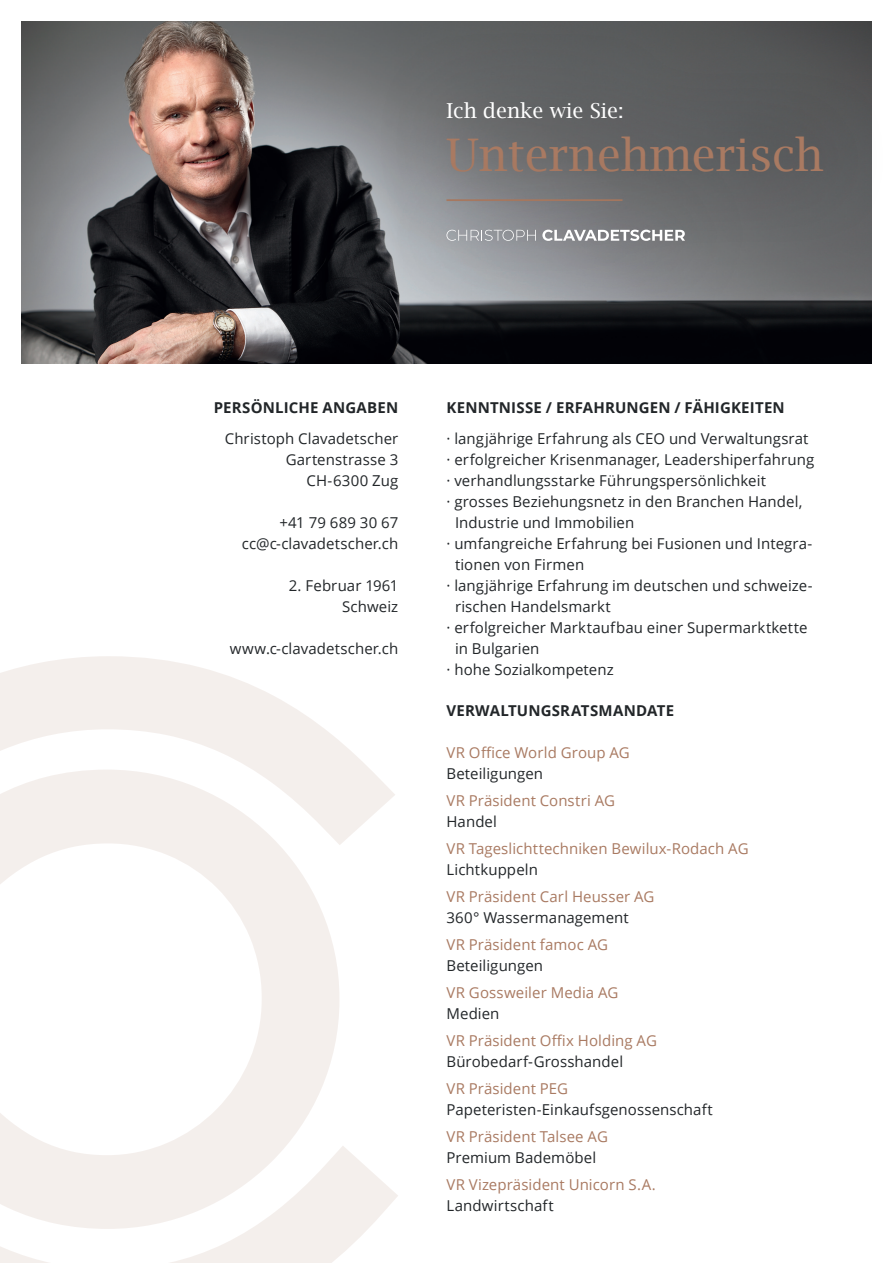
<style>
.page{position:relative;width:893px;height:1263px;background:#fff}
.page>*{position:absolute;margin:0;border:0;box-sizing:border-box;transform-origin:0 0}
.t1{font:45px "Lucida Bright";color:#a97a62}
.t2{font:20.55px "Lucida Bright";color:#fff}
.t3{font:15px/21px "Open Sans";letter-spacing:.005em;color:#222629;text-align:right}
.t4{font:15px "Open Sans";letter-spacing:.005em;color:#a97a62}
.t5{font:700 15px "Open Sans";letter-spacing:.015em;color:#222629}
</style>
<div class="page">
<svg style="left:0;top:656px;width:398px;height:607px"></svg>
<img style="left:21px;top:21px;width:851px;height:342px">
<div style="left:373px;top:27px;width:520px;height:253px;background:#231f20;opacity:.75"></div>
<div style="left:382px;top:151px;width:372px;height:169px;background:#231f20;opacity:.75"></div>
<svg style="left:446px;top:230px;width:90px;height:11px"></svg>
<svg style="left:542px;top:230px;width:143px;height:11px"></svg>
<h2 class="t2" style="left:446px;top:99px;width:179px">Ich denke wie Sie:</h2>
<h1 class="t1" style="left:446px;top:129px;width:378px">Unternehmerisch</h1>
<p class="t5" style="left:214px;top:397px;width:186px">PERSÖNLICHE ANGABEN</p>
<p class="t3" style="left:225px;top:428px;width:175px">Christoph Clavadetscher<br>Gartenstrasse 3<br>CH-6300 Zug</p>
<p class="t3" style="left:242px;top:512px;width:158px">+41 79 689 30 67 cc@c-clavadetscher.ch</p>
<p class="t3" style="left:289px;top:575px;width:111px">2. Februar 1961<br>Schweiz</p>
<p class="t3" style="left:230px;top:638px;width:170px">www.c-clavadetscher.ch</p>
<p class="t5" style="left:446px;top:397px;width:340px">KENNTNISSE / ERFAHRUNGEN / FÄHIGKEITEN</p>
<p class="t3" style="left:446px;top:428px;width:364px">· langjährige Erfahrung als CEO und Verwaltungsrat</p>
<p class="t3" style="left:446px;top:449px;width:369px">· erfolgreicher Krisenmanager, Leadershiperfahrung</p>
<p class="t3" style="left:446px;top:470px;width:321px">· verhandlungsstarke Führungspersönlichkeit</p>
<p class="t3" style="left:446px;top:491px;width:357px">· grosses Beziehungsnetz in den Branchen Handel,</p>
<p class="t3" style="left:455px;top:512px;width:181px">Industrie und Immobilien</p>
<p class="t3" style="left:446px;top:533px;width:367px">· umfangreiche Erfahrung bei Fusionen und Integra-</p>
<p class="t3" style="left:455px;top:554px;width:131px">tionen von Firmen</p>
<p class="t3" style="left:446px;top:575px;width:367px">· langjährige Erfahrung im deutschen und schweize-</p>
<p class="t3" style="left:455px;top:596px;width:157px">rischen Handelsmarkt</p>
<p class="t3" style="left:446px;top:617px;width:362px">· erfolgreicher Marktaufbau einer Supermarktkette</p>
<p class="t3" style="left:455px;top:638px;width:86px">in Bulgarien</p>
<p class="t3" style="left:446px;top:659px;width:169px">· hohe Sozialkompetenz</p>
<p class="t5" style="left:446px;top:700px;width:229px">VERWALTUNGSRATSMANDATE</p>
<p class="t4" style="left:446px;top:742px;width:185px">VR Office World Group AG</p>
<p class="t3" style="left:446px;top:763px;width:98px">Beteiligungen</p>
<p class="t4" style="left:446px;top:790px;width:170px">VR Präsident Constri AG</p>
<p class="t3" style="left:446px;top:811px;width:52px">Handel</p>
<p class="t4" style="left:446px;top:838px;width:304px">VR Tageslichttechniken Bewilux-Rodach AG</p>
<p class="t3" style="left:446px;top:859px;width:93px">Lichtkuppeln</p>
<p class="t4" style="left:446px;top:886px;width:210px">VR Präsident Carl Heusser AG</p>
<p class="t3" style="left:446px;top:907px;width:184px">360° Wassermanagement</p>
<p class="t4" style="left:446px;top:934px;width:163px">VR Präsident famoc AG</p>
<p class="t3" style="left:446px;top:955px;width:98px">Beteiligungen</p>
<p class="t4" style="left:446px;top:982px;width:174px">VR Gossweiler Media AG</p>
<p class="t3" style="left:446px;top:1003px;width:55px">Medien</p>
<p class="t4" style="left:446px;top:1030px;width:212px">VR Präsident Offix Holding AG</p>
<p class="t3" style="left:446px;top:1051px;width:178px">Bürobedarf-Grosshandel</p>
<p class="t4" style="left:446px;top:1078px;width:123px">VR Präsident PEG</p>
<p class="t3" style="left:446px;top:1099px;width:268px">Papeteristen-Einkaufsgenossenschaft</p>
<p class="t4" style="left:446px;top:1126px;width:163px">VR Präsident Talsee AG</p>
<p class="t3" style="left:446px;top:1147px;width:151px">Premium Bademöbel</p>
<p class="t4" style="left:446px;top:1174px;width:211px">VR Vizepräsident Unicorn S.A.</p>
<p class="t3" style="left:446px;top:1195px;width:109px">Landwirtschaft</p>
</div>
